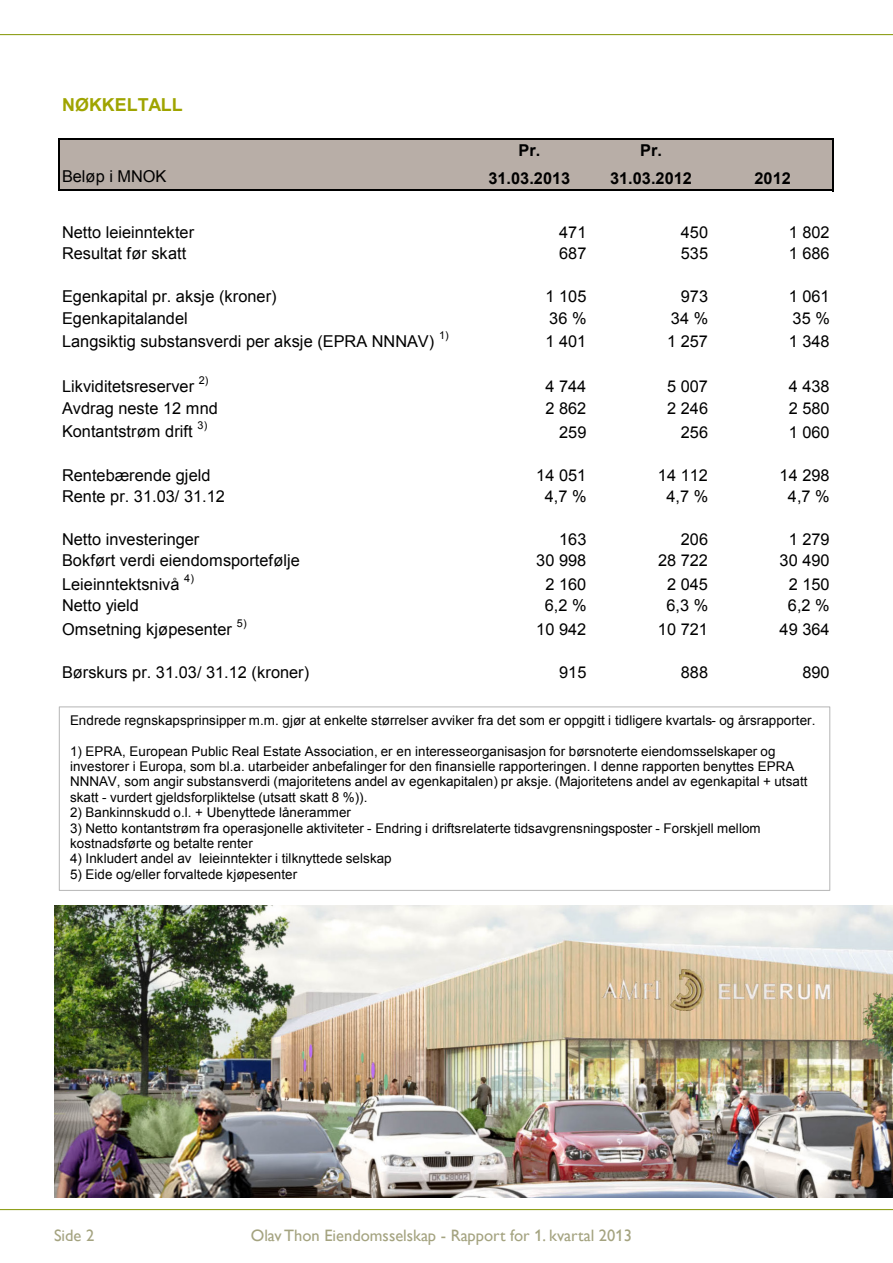
<style>
.page{position:relative;width:893px;height:1263px;background:#fff}
.page>*{position:absolute;margin:0;border:0;box-sizing:border-box;transform-origin:0 0}
.t1{font:700 17.85px "Arial";color:#9fa400}
.t2{font:16.5px "Gill Alt One";color:#a4a380}
.t3{font:16.35px "Arial";color:#000}
.t4{font:700 16.35px "Arial";color:#000}
.t5{font:13.35px/15.3px "Arial";letter-spacing:.005em;color:#000}
.t6{font:10.8px "Arial";color:#000}
</style>
<div class="page">
<hr style="left:0;top:34px;width:893px;height:1px;background:#90a01d">
<hr style="left:0;top:1209px;width:893px;height:1px;background:#90a01d">
<div style="left:59px;top:139px;width:774px;height:52px;background:#b8aea7"></div>
<hr style="left:58px;top:138px;width:2px;height:53px;background:#000">
<hr style="left:832px;top:140px;width:2px;height:51px;background:#000">
<hr style="left:60px;top:138px;width:774px;height:2px;background:#000">
<hr style="left:60px;top:190px;width:774px;height:1px;background:#000">
<div style="left:59px;top:706px;width:771px;height:185px;border:1px solid #bcbcbc"></div>
<img style="left:54px;top:906px;width:839px;height:292px">
<p class="t1" style="left:62px;top:93px;width:122px">NØKKELTALL</p>
<p class="t4" style="left:519px;top:140px;width:23px">Pr.</p>
<p class="t4" style="left:640px;top:140px;width:23px">Pr.</p>
<p class="t3" style="left:62px;top:165px;width:106px">Beløp i MNOK</p>
<p class="t4" style="left:488px;top:167px;width:83px">31.03.2013</p>
<p class="t4" style="left:610px;top:167px;width:83px">31.03.2012</p>
<p class="t4" style="left:754px;top:167px;width:38px">2012</p>
<p class="t3" style="left:62px;top:222px;width:134px">Netto leieinntekter</p>
<p class="t3" style="left:559px;top:222px;width:29px">471</p>
<p class="t3" style="left:681px;top:222px;width:29px">450</p>
<p class="t3" style="left:789px;top:222px;width:42px">1 802</p>
<p class="t3" style="left:62px;top:243px;width:126px">Resultat før skatt</p>
<p class="t3" style="left:559px;top:243px;width:29px">687</p>
<p class="t3" style="left:681px;top:243px;width:29px">535</p>
<p class="t3" style="left:789px;top:243px;width:42px">1 686</p>
<p class="t3" style="left:62px;top:286px;width:216px">Egenkapital pr. aksje (kroner)</p>
<p class="t3" style="left:545px;top:286px;width:42px">1 105</p>
<p class="t3" style="left:681px;top:286px;width:29px">973</p>
<p class="t3" style="left:789px;top:286px;width:42px">1 061</p>
<p class="t3" style="left:62px;top:307px;width:127px">Egenkapitalandel</p>
<p class="t3" style="left:549px;top:307px;width:39px">36 %</p>
<p class="t3" style="left:671px;top:307px;width:39px">34 %</p>
<p class="t3" style="left:793px;top:307px;width:39px">35 %</p>
<p class="t3" style="left:62px;top:331px;width:374px">Langsiktig substansverdi per aksje (EPRA NNNAV)</p>
<p class="t6" style="left:439px;top:328px;width:11px">1)</p>
<p class="t3" style="left:545px;top:331px;width:42px">1 401</p>
<p class="t3" style="left:667px;top:331px;width:42px">1 257</p>
<p class="t3" style="left:789px;top:331px;width:42px">1 348</p>
<p class="t3" style="left:62px;top:376px;width:134px">Likviditetsreserver</p>
<p class="t6" style="left:199px;top:373px;width:11px">2)</p>
<p class="t3" style="left:545px;top:376px;width:42px">4 744</p>
<p class="t3" style="left:667px;top:376px;width:42px">5 007</p>
<p class="t3" style="left:789px;top:376px;width:42px">4 438</p>
<p class="t3" style="left:62px;top:397px;width:157px">Avdrag neste 12 mnd</p>
<p class="t3" style="left:545px;top:397px;width:42px">2 862</p>
<p class="t3" style="left:667px;top:397px;width:42px">2 246</p>
<p class="t3" style="left:789px;top:397px;width:42px">2 580</p>
<p class="t3" style="left:62px;top:421px;width:132px">Kontantstrøm drift</p>
<p class="t6" style="left:198px;top:418px;width:11px">3)</p>
<p class="t3" style="left:559px;top:421px;width:29px">259</p>
<p class="t3" style="left:681px;top:421px;width:29px">256</p>
<p class="t3" style="left:789px;top:421px;width:42px">1 060</p>
<p class="t3" style="left:62px;top:464px;width:150px">Rentebærende gjeld</p>
<p class="t3" style="left:536px;top:464px;width:52px">14 051</p>
<p class="t3" style="left:658px;top:464px;width:52px">14 112</p>
<p class="t3" style="left:780px;top:464px;width:52px">14 298</p>
<p class="t3" style="left:62px;top:485px;width:164px">Rente pr. 31.03/ 31.12</p>
<p class="t3" style="left:545px;top:485px;width:43px">4,7 %</p>
<p class="t3" style="left:666px;top:485px;width:43px">4,7 %</p>
<p class="t3" style="left:788px;top:485px;width:43px">4,7 %</p>
<p class="t3" style="left:62px;top:528px;width:139px">Netto investeringer</p>
<p class="t3" style="left:559px;top:528px;width:29px">163</p>
<p class="t3" style="left:681px;top:528px;width:29px">206</p>
<p class="t3" style="left:789px;top:528px;width:42px">1 279</p>
<p class="t3" style="left:62px;top:550px;width:239px">Bokført verdi eiendomsportefølje</p>
<p class="t3" style="left:536px;top:550px;width:52px">30 998</p>
<p class="t3" style="left:658px;top:550px;width:52px">28 722</p>
<p class="t3" style="left:780px;top:550px;width:52px">30 490</p>
<p class="t3" style="left:62px;top:573px;width:119px">Leieinntektsnivå</p>
<p class="t6" style="left:184px;top:571px;width:11px">4)</p>
<p class="t3" style="left:545px;top:573px;width:42px">2 160</p>
<p class="t3" style="left:667px;top:573px;width:42px">2 045</p>
<p class="t3" style="left:789px;top:573px;width:42px">2 150</p>
<p class="t3" style="left:62px;top:595px;width:78px">Netto yield</p>
<p class="t3" style="left:545px;top:595px;width:43px">6,2 %</p>
<p class="t3" style="left:666px;top:595px;width:43px">6,3 %</p>
<p class="t3" style="left:788px;top:595px;width:43px">6,2 %</p>
<p class="t3" style="left:62px;top:618px;width:172px">Omsetning kjøpesenter</p>
<p class="t6" style="left:237px;top:616px;width:11px">5)</p>
<p class="t3" style="left:536px;top:619px;width:52px">10 942</p>
<p class="t3" style="left:658px;top:619px;width:52px">10 721</p>
<p class="t3" style="left:780px;top:619px;width:52px">49 364</p>
<p class="t3" style="left:62px;top:661px;width:249px">Børskurs pr. 31.03/ 31.12 (kroner)</p>
<p class="t3" style="left:559px;top:661px;width:29px">915</p>
<p class="t3" style="left:681px;top:661px;width:29px">888</p>
<p class="t3" style="left:802px;top:661px;width:29px">890</p>
<p class="t5" style="left:70px;top:713px;width:747px">Endrede regnskapsprinsipper m.m. gjør at enkelte størrelser avviker fra det som er oppgitt i tidligere kvartals- og årsrapporter.</p>
<p class="t5" style="left:70px;top:744px;width:739px">1) EPRA, European Public Real Estate Association, er en interesseorganisasjon for børsnoterte eiendomsselskaper og investorer i Europa, som bl.a. utarbeider anbefalinger for den finansielle rapporteringen. I denne rapporten benyttes EPRA NNNAV, som angir substansverdi (majoritetens andel av egenkapitalen) pr aksje. (Majoritetens andel av egenkapital + utsatt skatt - vurdert gjeldsforpliktelse (utsatt skatt 8 %)).</p>
<p class="t5" style="left:70px;top:805px;width:283px">2) Bankinnskudd o.l. + Ubenyttede lånerammer</p>
<p class="t5" style="left:70px;top:820px;width:692px">3) Netto kontantstrøm fra operasjonelle aktiviteter - Endring i driftsrelaterte tidsavgrensningsposter - Forskjell mellom kostnadsførte og betalte renter</p>
<p class="t5" style="left:70px;top:851px;width:323px">4) Inkludert andel av leieinntekter i tilknyttede selskap</p>
<p class="t5" style="left:70px;top:867px;width:229px">5) Eide og/eller forvaltede kjøpesenter</p>
<p class="t2" style="left:54px;top:1225px;width:42px">Side 2</p>
<p class="t2" style="left:251px;top:1225px;width:383px">Olav Thon Eiendomsselskap - Rapport for 1. kvartal 2013</p>
</div>
